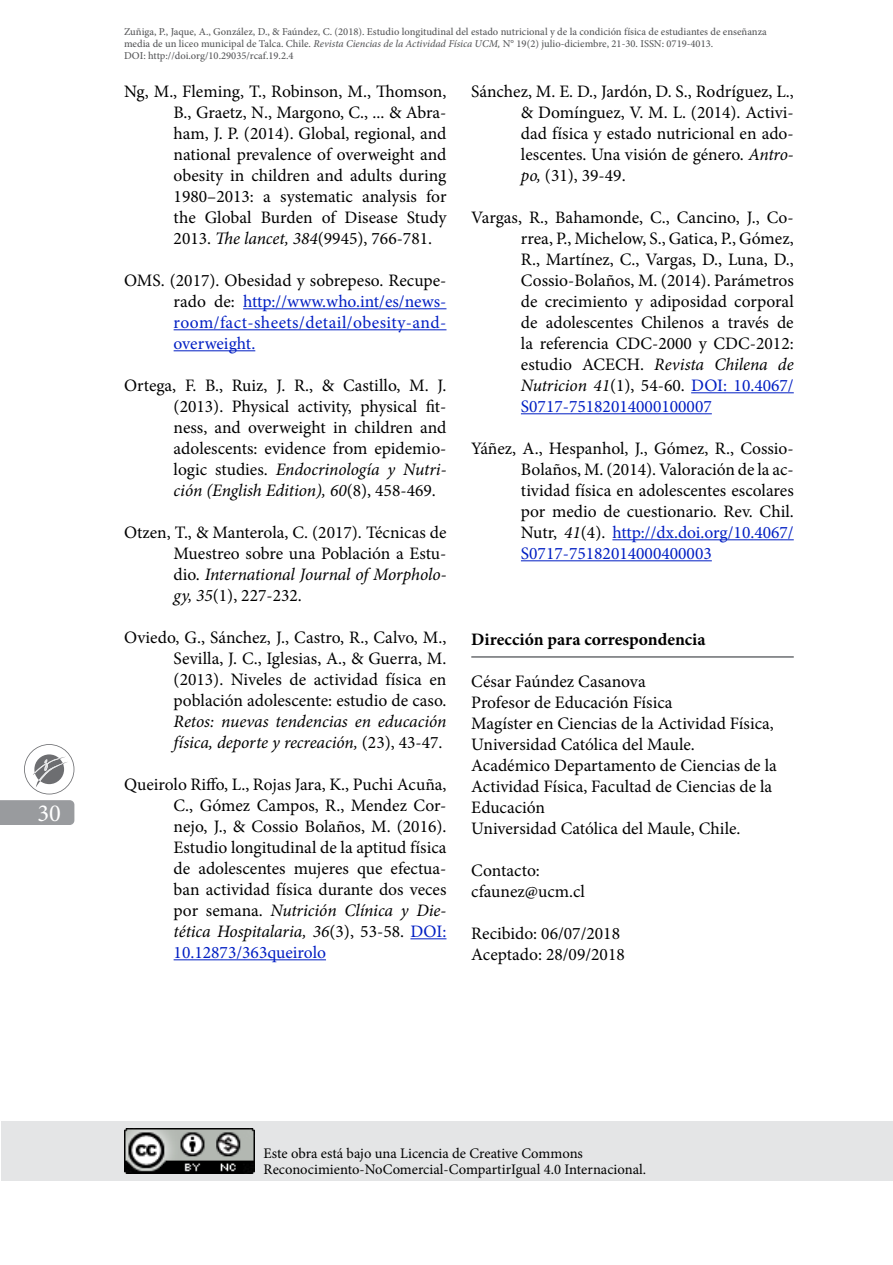
<style>
.page{position:relative;width:893px;height:1265px;background:#fff}
.page>*{position:absolute;margin:0;border:0;box-sizing:border-box;transform-origin:0 0}
.t1{font:24.5px "Minion Pro";color:#fff}
.t2{font:17.5px/21px "Minion Pro";color:#000;text-align:justify}
.t3{font:17.5px/21px "Minion Pro";letter-spacing:.02em;color:#001ec3;text-align:justify}
.t4{font:italic 17.5px/21px "Minion Pro";letter-spacing:-.005em;color:#000}
.t5{font:700 17.5px "Minion Pro";color:#000}
.t6{font:14.53px/16.3px "Minion Pro";color:#000}
.t7{font:500 10.5px/12.2px "Minion Pro";color:#58595b}
.s1{font-style:italic}
.s2{color:#000}
.s3{font-style:normal}
.s4{color:#001ec3}
</style>
<div class="page">
<svg style="left:24px;top:744px;width:50px;height:50px"></svg>
<div style="left:0;top:800px;width:74px;height:25px;background:#999b9e"></div>
<hr style="left:243px;top:308px;width:203px;height:1px;background:#001ec3">
<hr style="left:174px;top:329px;width:272px;height:1px;background:#001ec3">
<hr style="left:174px;top:350px;width:81px;height:1px;background:#001ec3">
<hr style="left:410px;top:938px;width:36px;height:1px;background:#001ec3">
<hr style="left:174px;top:959px;width:152px;height:1px;background:#001ec3">
<hr style="left:691px;top:392px;width:103px;height:1px;background:#001ec3">
<hr style="left:521px;top:413px;width:191px;height:1px;background:#001ec3">
<hr style="left:612px;top:539px;width:182px;height:1px;background:#001ec3">
<hr style="left:521px;top:560px;width:191px;height:1px;background:#001ec3">
<hr style="left:471px;top:656px;width:323px;height:2px;background:#808285">
<div style="left:1px;top:1122px;width:891px;height:59px;background:#e4e5e6"></div>
<img style="left:124px;top:1128px;width:130px;height:46px">
<h1 class="t1" style="left:37px;top:797px;width:25px">30</h1>
<p class="t7" style="left:124px;top:25px;width:644px">Zuñiga, P., Jaque, A., González, D., &amp; Faúndez, C. (2018). Estudio longitudinal del estado nutricional y de la condición física de estudiantes de enseñanza media de un liceo municipal de Talca. Chile. <span class="s1">Revista Ciencias de la Actividad Física UCM,</span> N° 19(2) julio-diciembre, 21-30. ISSN: 0719-4013.<br>DOI: http://doi.org/10.29035/rcaf.19.2.4</p>
<p class="t2" style="left:174px;top:81px;width:274px;text-indent:-50px">Ng, M., Fleming, T., Robinson, M., Thomson, B., Graetz, N., Margono, C., ... &amp; Abra&shy;ham, J. P. (2014). Global, regional, and national prevalence of overweight and obesity in children and adults during 1980–2013: a systematic analysis for the Global Burden of Disease Study 2013. <span class="s1">The lancet, 384</span>(9945), 766-781.</p>
<p class="t3" style="left:174px;top:270px;width:274px;text-indent:-50px"><span class="s2">OMS. (2017). Obesidad y sobrepeso. Recupe&shy;rado de:</span> http://www.who.int/es/news&shy;room/fact-sheets/detail/obesity-and&shy;overweight.</p>
<p class="t2" style="left:174px;top:375px;width:274px;text-indent:-50px">Ortega, F. B., Ruiz, J. R., &amp; Castillo, M. J. (2013). Physical activity, physical fit&shy;ness, and overweight in children and adolescents: evidence from epidemio&shy;logic studies. <span class="s1">Endocrinología y Nutri&shy;ción (English Edition), 60</span>(8), 458-469.</p>
<p class="t2" style="left:174px;top:522px;width:274px;text-indent:-50px">Otzen, T., &amp; Manterola, C. (2017). Técnicas de Muestreo sobre una Población a Estu&shy;dio. <span class="s1">International Journal of Morpholo&shy;gy, 35</span>(1), 227-232.</p>
<p class="t2" style="left:174px;top:627px;width:274px;text-indent:-50px">Oviedo, G., Sánchez, J., Castro, R., Calvo, M., Sevilla, J. C., Iglesias, A., &amp; Guerra, M. (2013). Niveles de actividad física en población adolescente: estudio de caso.</p>
<p class="t4" style="left:174px;top:711px;width:274px">Retos: nuevas tendencias en educación física, deporte y recreación, <span class="s3">(23), 43-47.</span></p>
<p class="t2" style="left:174px;top:774px;width:274px;text-indent:-50px">Queirolo Riffo, L., Rojas Jara, K., Puchi Acuña, C., Gómez Campos, R., Mendez Cor&shy;nejo, J., &amp; Cossio Bolaños, M. (2016).<br>Estudio longitudinal de la aptitud física de adolescentes mujeres que efectua&shy;ban actividad física durante dos veces por semana. <span class="s1">Nutrición Clínica y Die&shy;tética Hospitalaria, 36</span>(3), 53-58. <span class="s4">DOI:<br>10.12873/363queirolo</span></p>
<p class="t2" style="left:521px;top:81px;width:274px;text-indent:-50px">Sánchez, M. E. D., Jardón, D. S., Rodríguez, L., &amp; Domínguez, V. M. L. (2014). Activi&shy;dad física y estado nutricional en ado&shy;lescentes. Una visión de género. <span class="s1">Antro&shy;po,</span> (31), 39-49.</p>
<p class="t2" style="left:521px;top:207px;width:274px;text-indent:-50px">Vargas, R., Bahamonde, C., Cancino, J., Co&shy;rrea, P., Michelow, S., Gatica, P., Gómez, R., Martínez, C., Vargas, D., Luna, D., Cossio-Bolaños, M. (2014). Parámetros de crecimiento y adiposidad corporal de adolescentes Chilenos a través de la referencia CDC-2000 y CDC-2012: estudio ACECH. <span class="s1">Revista Chilena de Nutricion 41</span>(1), 54-60. <span class="s4">DOI: 10.4067/ S0717-75182014000100007</span></p>
<p class="t2" style="left:521px;top:438px;width:274px;text-indent:-50px">Yáñez, A., Hespanhol, J., Gómez, R., Cossio-Bolaños, M. (2014). Valoración de la ac&shy;tividad física en adolescentes escolares por medio de cuestionario. Rev. Chil.<br>Nutr, <span class="s1">41</span>(4). <span class="s4">http://dx.doi.org/10.4067/ S0717-75182014000400003</span></p>
<p class="t5" style="left:471px;top:627px;width:236px">Dirección para correspondencia</p>
<p class="t2" style="left:471px;top:671px;width:307px;text-align:left">César Faúndez Casanova<br>Profesor de Educación Física<br>Magíster en Ciencias de la Actividad Física, Universidad Católica del Maule.<br>Académico Departamento de Ciencias de la Actividad Física, Facultad de Ciencias de la Educación<br>Universidad Católica del Maule, Chile.</p>
<p class="t2" style="left:471px;top:860px;width:115px">Contacto: cfaunez@ucm.cl</p>
<p class="t2" style="left:471px;top:923px;width:155px">Recibido: 06/07/2018<br>Aceptado: 28/09/2018</p>
<p class="t6" style="left:264px;top:1145px;width:384px">Este obra está bajo una Licencia de Creative Commons<br>Reconocimiento-NoComercial-CompartirIgual 4.0 Internacional.</p>
</div>
